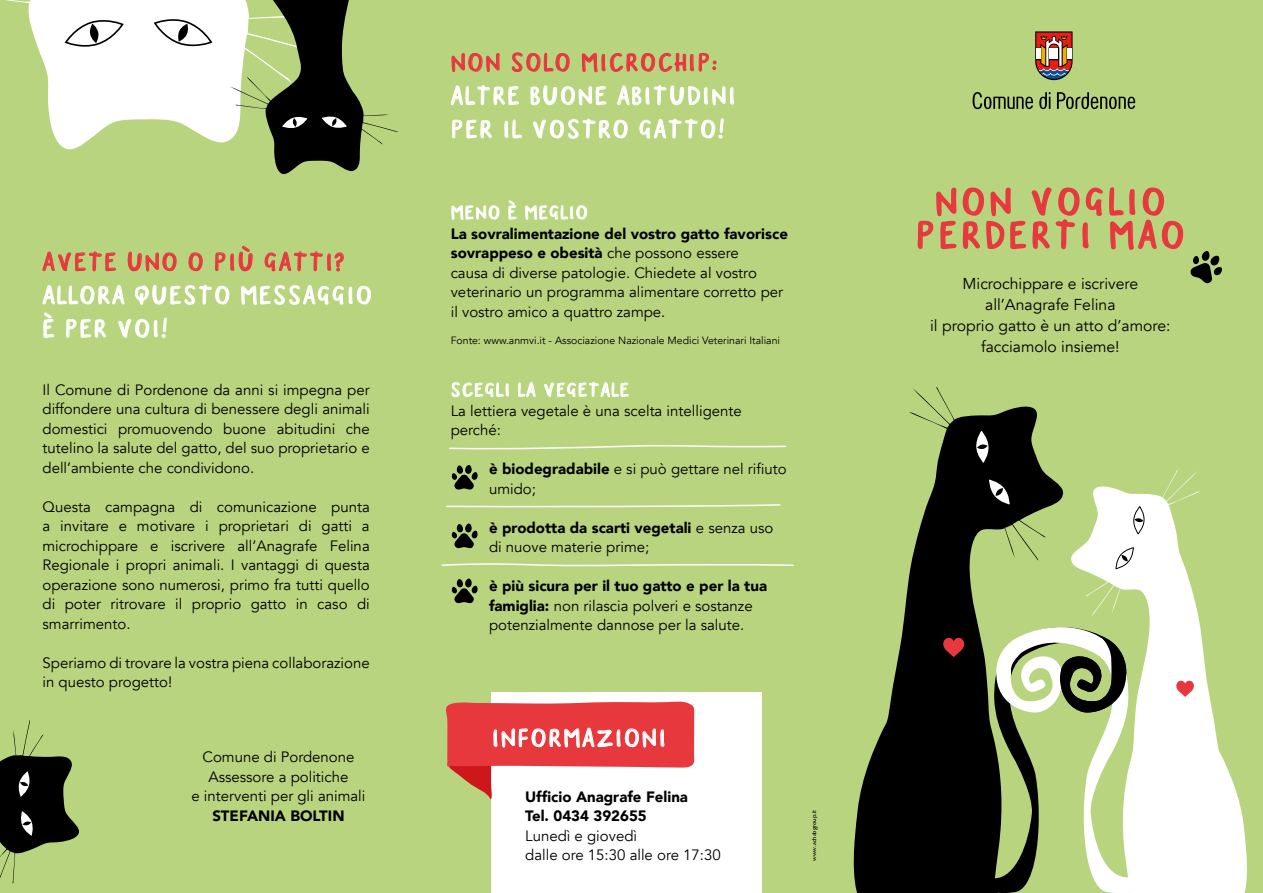
<style>
.page{position:relative;width:1263px;height:893px;background:#b9d47f}
.page>*{position:absolute;margin:0;border:0;box-sizing:border-box;transform-origin:0 0}
.t1{font:36.15px/33.3px "Binx";letter-spacing:.1em;color:#e7383e;text-align:center}
.t2{font:24px/33.3px "Binx";letter-spacing:.07em;color:#fff}
.t3{font:24px "Binx";letter-spacing:.07em;color:#e7383e}
.t4{font:18px "Binx";letter-spacing:.07em;color:#fff}
.t5{font:15.75px/21px "Avenir";color:#000;text-align:center}
.t6{font:15px/19.5px "Avenir";color:#000}
.t7{font:900 15px/19.5px "Avenir";color:#000}
.t8{font:10.5px "Avenir";color:#000}
.t9{font:6px "Friz Quadrata";color:#000}
.s1{font-weight:900}
</style>
<div class="page">
<div style="left:492px;top:692px;width:270px;height:201px;background:#fff"></div>
<svg style="left:972px;top:92px;width:61px;height:17px"></svg>
<svg style="left:1057px;top:92px;width:78px;height:17px"></svg>
<svg style="left:1039px;top:92px;width:11px;height:17px"></svg>
<svg style="left:1035px;top:31px;width:37px;height:49px;background:#a56b59"></svg>
<svg style="left:1190px;top:251px;width:32px;height:32px"></svg>
<svg style="left:917px;top:187px;width:267px;height:63px"></svg>
<svg style="left:853px;top:387px;width:211px;height:506px;fill:#000"></svg>
<svg style="left:976px;top:431px;width:13px;height:32px"></svg>
<svg style="left:989px;top:480px;width:21px;height:24px"></svg>
<svg style="left:943px;top:638px;width:21px;height:19px"></svg>
<svg style="left:994px;top:618px;width:76px;height:275px"></svg>
<svg style="left:1070px;top:470px;width:177px;height:423px;fill:#fff"></svg>
<svg style="left:1132px;top:507px;width:13px;height:27px"></svg>
<svg style="left:1115px;top:548px;width:19px;height:21px"></svg>
<svg style="left:1176px;top:681px;width:18px;height:16px"></svg>
<svg style="left:42px;top:245px;width:329px;height:93px"></svg>
<svg style="left:5px;top:0;width:220px;height:150px;fill:#fff"></svg>
<svg style="left:64px;top:18px;width:60px;height:31px;background:#d3d3d3"></svg>
<svg style="left:153px;top:15px;width:60px;height:36px;background:#d9d9d9"></svg>
<svg style="left:225px;top:0;width:173px;height:174px"></svg>
<svg style="left:0;top:720px;width:79px;height:164px"></svg>
<svg style="left:450px;top:52px;width:284px;height:87px"></svg>
<svg style="left:451px;top:205px;width:48px;height:15px"></svg>
<svg style="left:508px;top:200px;width:8px;height:20px"></svg>
<svg style="left:525px;top:205px;width:62px;height:15px"></svg>
<svg style="left:452px;top:382px;width:57px;height:16px"></svg>
<svg style="left:518px;top:382px;width:18px;height:15px"></svg>
<svg style="left:544px;top:382px;width:85px;height:15px"></svg>
<svg style="left:446px;top:504px;width:335px;height:4px"></svg>
<svg style="left:451px;top:465px;width:27px;height:24px"></svg>
<svg style="left:451px;top:523px;width:27px;height:25px"></svg>
<svg style="left:451px;top:578px;width:27px;height:25px"></svg>
<svg style="left:441px;top:563px;width:353px;height:4px"></svg>
<svg style="left:449px;top:445px;width:338px;height:5px"></svg>
<svg style="left:446px;top:700px;width:249px;height:100px"></svg>
<h2 class="t3" style="left:43px;top:245px;width:303px">AVETE UNO O PIÙ GATTI?</h2>
<h2 class="t2" style="left:43px;top:280px;width:331px">ALLORA QUESTO MESSAGGIO<br>È PER VOI!</h2>
<p class="t6" style="left:43px;top:380px;width:329px;text-align:justify">Il Comune di Pordenone da anni si impegna per diffondere una cultura di benessere degli animali domestici promuovendo buone abitudini che tutelino la salute del gatto, del suo proprietario e dell’ambiente che condividono.</p>
<p class="t6" style="left:43px;top:497px;width:329px;text-align:justify">Questa campagna di comunicazione punta a invitare e motivare i proprietari di gatti a microchippare e iscrivere all’Anagrafe Felina Regionale i propri animali. I vantaggi di questa operazione sono numerosi, primo fra tutti quello di poter ritrovare il proprio gatto in caso di smarrimento.</p>
<p class="t6" style="left:43px;top:653px;width:329px">Speriamo di trovare la vostra piena collaborazione in questo progetto!</p>
<p class="t6" style="left:191px;top:747px;width:176px;text-align:center">Comune di Pordenone<br>Assessore a politiche<br>e interventi per gli animali</p>
<p class="t7" style="left:212px;top:805px;width:134px">STEFANIA BOLTIN</p>
<h2 class="t3" style="left:451px;top:46px;width:267px">NON SOLO MICROCHIP:</h2>
<h2 class="t2" style="left:451px;top:81px;width:286px">ALTRE BUONE ABITUDINI<br>PER IL VOSTRO GATTO!</h2>
<p class="t4" style="left:451px;top:200px;width:139px">MENO È MEGLIO</p>
<p class="t6" style="left:451px;top:224px;width:339px"><span class="s1">La sovralimentazione del vostro gatto favorisce sovrappeso e obesità</span> che possono essere<br>causa di diverse patologie. Chiedete al vostro veterinario un programma alimentare corretto per il vostro amico a quattro zampe.</p>
<p class="t8" style="left:451px;top:334px;width:331px">Fonte: www.anmvi.it - Associazione Nazionale Medici Veterinari Italiani</p>
<p class="t4" style="left:451px;top:377px;width:180px">SCEGLI LA VEGETALE</p>
<p class="t6" style="left:451px;top:401px;width:293px">La lettiera vegetale è una scelta intelligente perché:</p>
<p class="t6" style="left:489px;top:460px;width:299px"><span class="s1">è biodegradabile</span> e si può gettare nel rifiuto umido;</p>
<p class="t6" style="left:489px;top:518px;width:286px"><span class="s1">è prodotta da scarti vegetali</span> e senza uso di nuove materie prime;</p>
<p class="t6" style="left:489px;top:577px;width:280px"><span class="s1">è più sicura per il tuo gatto e per la tua famiglia:</span> non rilascia polveri e sostanze potenzialmente dannose per la salute.</p>
<h2 class="t2" style="left:492px;top:723px;width:176px">INFORMAZIONI</h2>
<p class="t7" style="left:525px;top:786px;width:164px">Ufficio Anagrafe Felina<br>Tel. 0434 392655</p>
<p class="t6" style="left:525px;top:826px;width:197px">Lunedì e giovedì<br>dalle ore 15:30 alle ore 17:30</p>
<p class="t9" style="left:811px;top:861px;width:52px;rotate:-90deg">www.achabgroup.it</p>
<h1 class="t1" style="left:916px;top:187px;width:271px">NON VOGLIO<br>PERDERTI MAO</h1>
<p class="t5" style="left:930px;top:274px;width:242px">Microchippare e iscrivere all’Anagrafe Felina<br>il proprio gatto è un atto d’amore: facciamolo insieme!</p>
</div>
